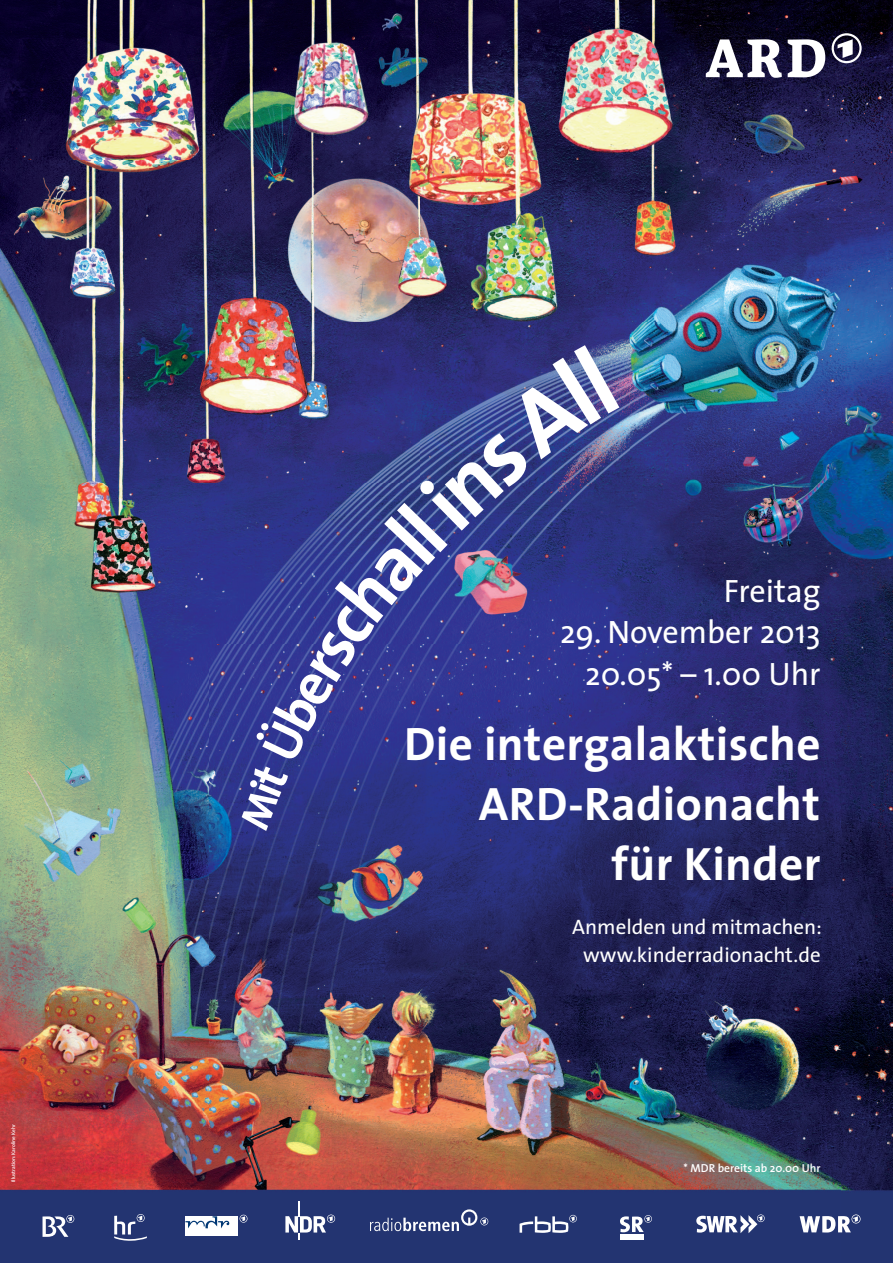
<style>
.page{position:relative;width:893px;height:1263px;background:#fff}
.page>*{position:absolute;margin:0;border:0;box-sizing:border-box;transform-origin:0 0}
.t1{font:700 47.1px/60.1px "The Sans";letter-spacing:.01em;color:#fff;text-align:right}
.t2{font:32.47px/41.2px "The Sans";color:#fff;text-align:right}
.t3{font:21px/28.5px "The Sans";color:#fff;text-align:center}
.t4{font:600 11.62px "The Sans";color:#fff}
.t5{font:600 5.25px "The Sans";color:#fff}
</style>
<div class="page">
<img style="left:0;top:0;width:893px;height:1263px">
<svg style="left:43px;top:1215px;width:31px;height:22px"></svg>
<svg style="left:370px;top:1209px;width:118px;height:22px;background:#4e5b8c"></svg>
<svg style="left:114px;top:1214px;width:33px;height:27px"></svg>
<svg style="left:696px;top:1214px;width:69px;height:19px"></svg>
<svg style="left:706px;top:33px;width:156px;height:45px"></svg>
<svg style="left:285px;top:1201px;width:50px;height:38px"></svg>
<svg style="left:520px;top:1215px;width:57px;height:18px"></svg>
<div style="left:620px;top:1234px;width:24px;height:5px;background:#fff"></div>
<svg style="left:620px;top:1215px;width:32px;height:17px"></svg>
<svg style="left:800px;top:1214px;width:61px;height:18px"></svg>
<div style="left:185px;top:1216px;width:53px;height:20px;background:#fff"></div>
<svg style="left:185px;top:1216px;width:44px;height:12px"></svg>
<svg style="left:240px;top:1215px;width:7px;height:7px"></svg>
<svg style="left:240px;top:345px;width:379px;height:486px;background:#3a3e8d"></svg>
<p class="t5" style="left:9px;top:1182px;width:59px;rotate:-90deg">Illustration: Karoline Kehr</p>
<h2 class="t2" style="left:724px;top:569px;width:98px">Freitag</h2>
<h2 class="t2" style="left:560px;top:611px;width:262px">29. November 2013<br>20.05* – 1.00 Uhr</h2>
<h1 class="t1" style="left:404px;top:713px;width:418px">Die intergalaktische<br>ARD-Radionacht<br>für Kinder</h1>
<p class="t3" style="left:572px;top:912px;width:251px">Anmelden und mitmachen: www.kinderradionacht.de</p>
<p class="t4" style="left:683px;top:1158px;width:139px">* MDR bereits ab 20.00 Uhr</p>
</div>
